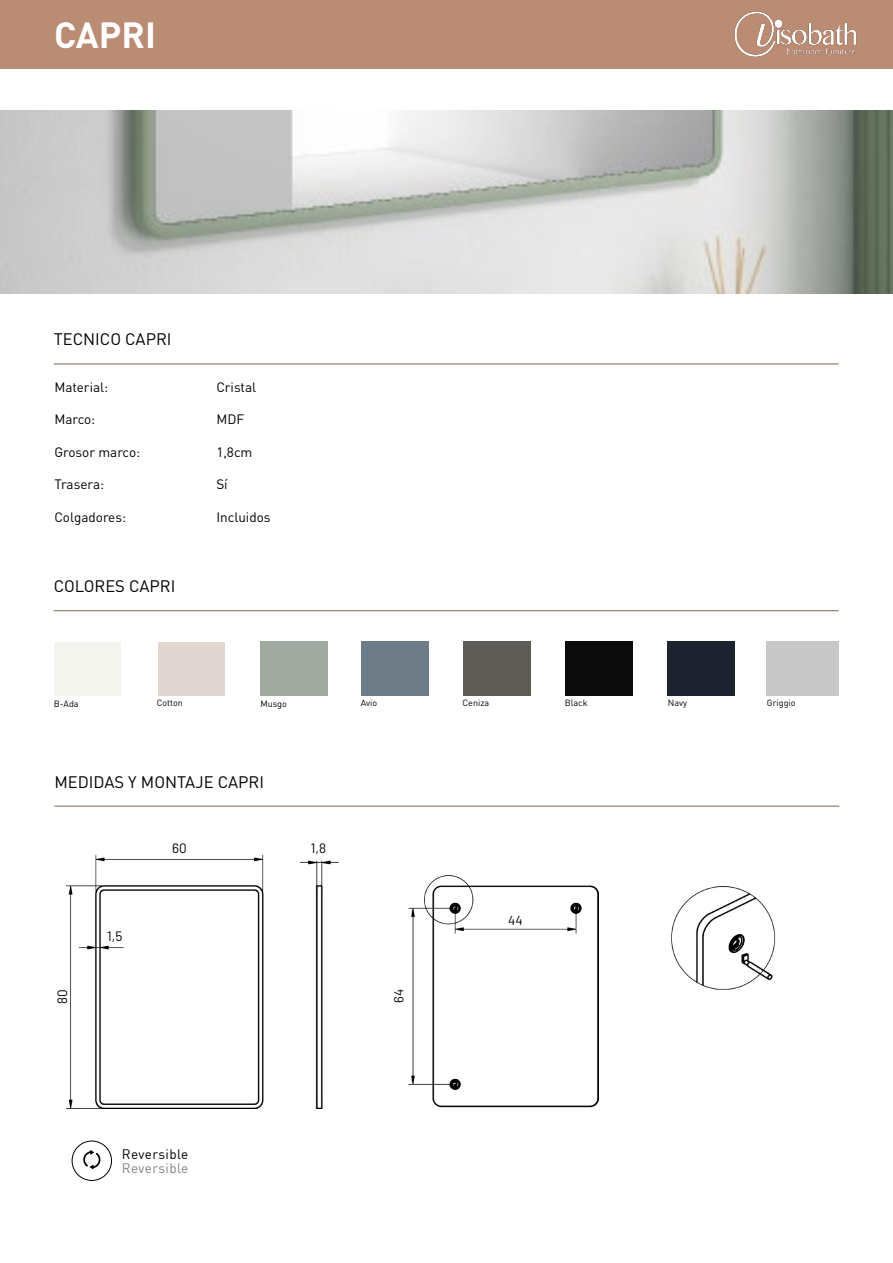
<style>
.page{position:relative;width:893px;height:1263px;background:#fff}
.page>*{position:absolute;margin:0;border:0;box-sizing:border-box;transform-origin:0 0}
.t1{font:700 36px "DIN Pro";color:#fff}
.t2{font:16.5px "DIN Pro";color:#000}
.t3{font:13.5px "DIN Pro";color:#000}
.t4{font:13.5px "Barlow";color:#000}
.t5{font:13.5px "DIN";letter-spacing:.03em;color:#000}
.t6{font:13.5px "DIN";letter-spacing:.03em;color:#828385}
.t7{font:13.05px "Barlow";color:#000}
.t8{font:9px "DIN Pro";color:#000}
</style>
<div class="page">
<hr style="left:54px;top:805px;width:785px;height:2px;background:#908071">
<div style="left:0;top:0;width:893px;height:68px;background:#ba8c74"></div>
<hr style="left:54px;top:363px;width:785px;height:1px;background:#908071">
<img style="left:734px;top:11px;width:123px;height:46px">
<hr style="left:54px;top:610px;width:785px;height:1px;background:#908071">
<div style="left:54px;top:642px;width:67px;height:53px;background:#f5f5ef"></div>
<div style="left:565px;top:641px;width:68px;height:54px;background:#0b0b0b"></div>
<div style="left:158px;top:642px;width:67px;height:53px;background:#e1d6d1"></div>
<div style="left:463px;top:642px;width:68px;height:53px;background:#5d5c57"></div>
<img style="left:66px;top:855px;width:273px;height:253px">
<img style="left:408px;top:875px;width:190px;height:233px">
<img style="left:671px;top:886px;width:105px;height:104px">
<svg style="left:83px;top:1150px;width:17px;height:19px"></svg>
<div style="left:72px;top:1141px;width:40px;height:40px;border:1px solid #000;border-radius:50%"></div>
<img style="left:0;top:111px;width:893px;height:182px">
<div style="left:668px;top:642px;width:66px;height:53px;background:#1e242f"></div>
<h1 class="t1" style="left:54px;top:10px;width:104px">CAPRI</h1>
<p class="t2" style="left:54px;top:328px;width:119px">TECNICO CAPRI</p>
<p class="t3" style="left:54px;top:378px;width:55px">Material:</p>
<p class="t3" style="left:216px;top:378px;width:41px">Cristal</p>
<p class="t3" style="left:54px;top:410px;width:42px">Marco:</p>
<p class="t3" style="left:216px;top:410px;width:29px">MDF</p>
<p class="t3" style="left:54px;top:443px;width:87px">Grosor marco:</p>
<p class="t3" style="left:216px;top:443px;width:38px">1,8cm</p>
<p class="t3" style="left:54px;top:475px;width:51px">Trasera:</p>
<p class="t3" style="left:216px;top:475px;width:13px">Sí</p>
<p class="t3" style="left:54px;top:507px;width:73px">Colgadores:</p>
<p class="t3" style="left:216px;top:507px;width:56px">Incluidos</p>
<p class="t2" style="left:54px;top:575px;width:123px">COLORES CAPRI</p>
<p class="t8" style="left:54px;top:697px;width:26px">B-Ada</p>
<p class="t8" style="left:157px;top:697px;width:28px">Cotton</p>
<p class="t8" style="left:260px;top:697px;width:28px">Musgo</p>
<p class="t8" style="left:361px;top:696px;width:18px">Avio</p>
<p class="t8" style="left:462px;top:696px;width:28px">Ceniza</p>
<p class="t8" style="left:565px;top:696px;width:24px">Black</p>
<p class="t2" style="left:54px;top:770px;width:211px">MEDIDAS Y MONTAJE CAPRI</p>
<p class="t4" style="left:54px;top:1004px;width:16px;rotate:-90deg">80</p>
<p class="t4" style="left:107px;top:928px;width:17px">1,5</p>
<p class="t4" style="left:172px;top:840px;width:16px">60</p>
<p class="t4" style="left:311px;top:840px;width:17px">1,8</p>
<p class="t5" style="left:122px;top:1146px;width:68px">Reversible</p>
<p class="t6" style="left:122px;top:1159px;width:68px">Reversible</p>
<p class="t7" style="left:391px;top:1003px;width:15px;rotate:-90deg">64</p>
<p class="t7" style="left:508px;top:912px;width:16px">44</p>
<p class="t8" style="left:668px;top:696px;width:21px">Navy</p>
<p class="t8" style="left:767px;top:696px;width:30px">Griggio</p>
</div>
